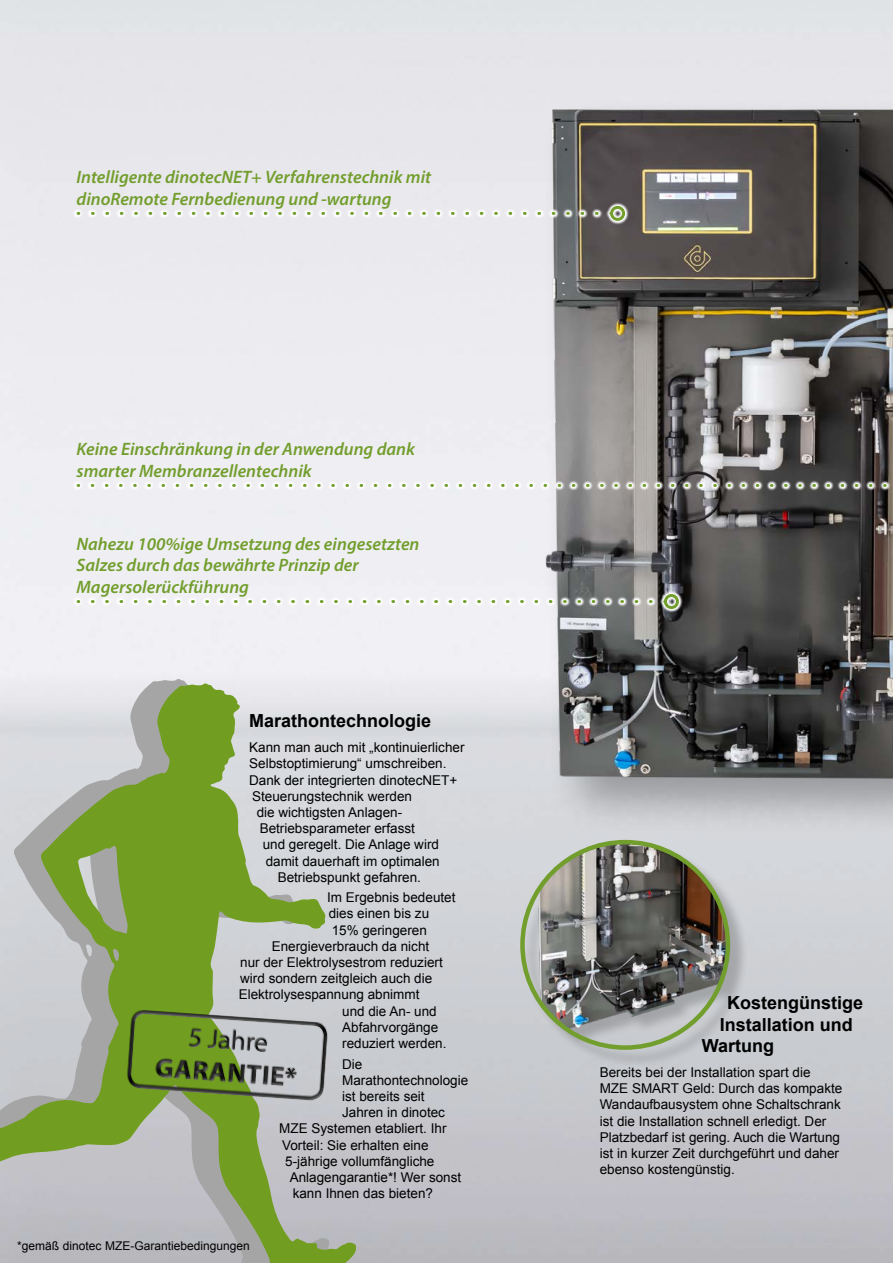
<style>
.page{position:relative;width:893px;height:1263px;background:#fff}
.page>*{position:absolute;margin:0;border:0;box-sizing:border-box;transform-origin:0 0}
.t1{font:italic 600 18px/21.6px "Myriad Pro";color:#729e2d}
.t2{font:700 18px "Arial";color:#000}
.t3{font:13.5px/16.2px "Arial";color:#000}
.t4{font:12px "Arial";color:#000}
</style>
<div class="page">
<div style="left:535px;top:25px;width:358px;height:833px;background:#d4d7db"></div>
<img style="left:500px;top:9px;width:393px;height:810px">
<svg style="left:0;top:683px;width:356px;height:580px;background:#aebc9b"></svg>
<svg style="left:120px;top:1002px;width:215px;height:101px;background:#899c6a"></svg>
<div style="left:523px;top:842px;width:226px;height:226px;background:#000;opacity:.2"></div>
<img style="left:522px;top:842px;width:206px;height:205px;border-radius:103px">
<svg style="left:73px;top:202px;width:556px;height:23px;background:#dcdbde"></svg>
<svg style="left:78px;top:212px;width:532px;height:3px"></svg>
<div style="left:610px;top:206px;width:15px;height:15px;border:3px solid #729e2d;border-radius:50%"></div>
<svg style="left:73px;top:474px;width:820px;height:23px;background:#bdbbbd"></svg>
<svg style="left:78px;top:484px;width:815px;height:3px"></svg>
<svg style="left:73px;top:590px;width:610px;height:23px;fill:#f1f0f4"></svg>
<svg style="left:78px;top:600px;width:586px;height:3px"></svg>
<div style="left:664px;top:594px;width:15px;height:15px;border:3px solid #729e2d;border-radius:50%"></div>
<h1 class="t1" style="left:77px;top:166px;width:356px">Intelligente dinotecNET+ Verfahrenstechnik mit dinoRemote Fernbedienung und -wartung</h1>
<h1 class="t1" style="left:77px;top:438px;width:340px">Keine Einschränkung in der Anwendung dank smarter Membranzellentechnik</h1>
<h1 class="t1" style="left:77px;top:532px;width:344px">Nahezu 100%ige Umsetzung des eingesetzten<br>Salzes durch das bewährte Prinzip der<br>Magersolerückführung</h1>
<h1 class="t2" style="left:249px;top:709px;width:184px">Marathontechnologie</h1>
<p class="t3" style="left:249px;top:739px;width:217px">Kann man auch mit „kontinuierlicher</p>
<p class="t3" style="left:249px;top:755px;width:199px">Selbstoptimierung“ umschreiben.</p>
<p class="t3" style="left:249px;top:772px;width:210px">Dank der integrierten dinotecNET+</p>
<p class="t3" style="left:252px;top:788px;width:161px">Steuerungstechnik werden</p>
<p class="t3" style="left:257px;top:804px;width:147px">die wichtigsten Anlagen-</p>
<p class="t3" style="left:260px;top:820px;width:157px">Betriebsparameter erfasst</p>
<p class="t3" style="left:263px;top:836px;width:178px">und geregelt. Die Anlage wird</p>
<p class="t3" style="left:266px;top:853px;width:176px">damit dauerhaft im optimalen</p>
<p class="t3" style="left:278px;top:869px;width:145px">Betriebspunkt gefahren.</p>
<p class="t3" style="left:327px;top:889px;width:130px">Im Ergebnis bedeutet</p>
<p class="t3" style="left:329px;top:905px;width:102px">dies einen bis zu</p>
<p class="t3" style="left:332px;top:922px;width:97px">15% geringeren</p>
<p class="t3" style="left:272px;top:938px;width:159px">Energieverbrauch da nicht</p>
<p class="t3" style="left:240px;top:954px;width:204px">nur der Elektrolysestrom reduziert</p>
<p class="t3" style="left:240px;top:970px;width:194px">wird sondern zeitgleich auch die</p>
<p class="t3" style="left:239px;top:986px;width:182px">Elektrolysespannung abnimmt</p>
<p class="t3" style="left:342px;top:1003px;width:96px">und die An- und</p>
<p class="t3" style="left:342px;top:1019px;width:98px">Abfahrvorgänge</p>
<p class="t3" style="left:342px;top:1035px;width:106px">reduziert werden.</p>
<p class="t3" style="left:342px;top:1055px;width:22px">Die</p>
<p class="t3" style="left:342px;top:1072px;width:128px">Marathontechnologie</p>
<p class="t3" style="left:342px;top:1088px;width:84px">ist bereits seit</p>
<p class="t3" style="left:342px;top:1104px;width:104px">Jahren in dinotec</p>
<p class="t3" style="left:279px;top:1120px;width:169px">MZE Systemen etabliert. Ihr</p>
<p class="t3" style="left:282px;top:1136px;width:148px">Vorteil: Sie erhalten eine</p>
<p class="t3" style="left:285px;top:1153px;width:151px">5-jährige vollumfängliche</p>
<p class="t3" style="left:290px;top:1169px;width:173px">Anlagengarantie*! Wer sonst</p>
<p class="t3" style="left:293px;top:1185px;width:142px">kann Ihnen das bieten?</p>
<p class="t4" style="left:17px;top:1238px;width:234px">*gemäß dinotec MZE-Garantiebedingungen</p>
<h1 class="t2" style="left:727px;top:990px;width:138px">Kostengünstige</h1>
<h1 class="t2" style="left:720px;top:1012px;width:135px">Installation und</h1>
<h1 class="t2" style="left:702px;top:1033px;width:74px">Wartung</h1>
<p class="t3" style="left:600px;top:1064px;width:244px">Bereits bei der Installation spart die MZE SMART Geld: Durch das kompakte Wandaufbausystem ohne Schaltschrank ist die Installation schnell erledigt. Der Platzbedarf ist gering. Auch die Wartung ist in kurzer Zeit durchgeführt und daher ebenso kostengünstig.</p>
</div>
